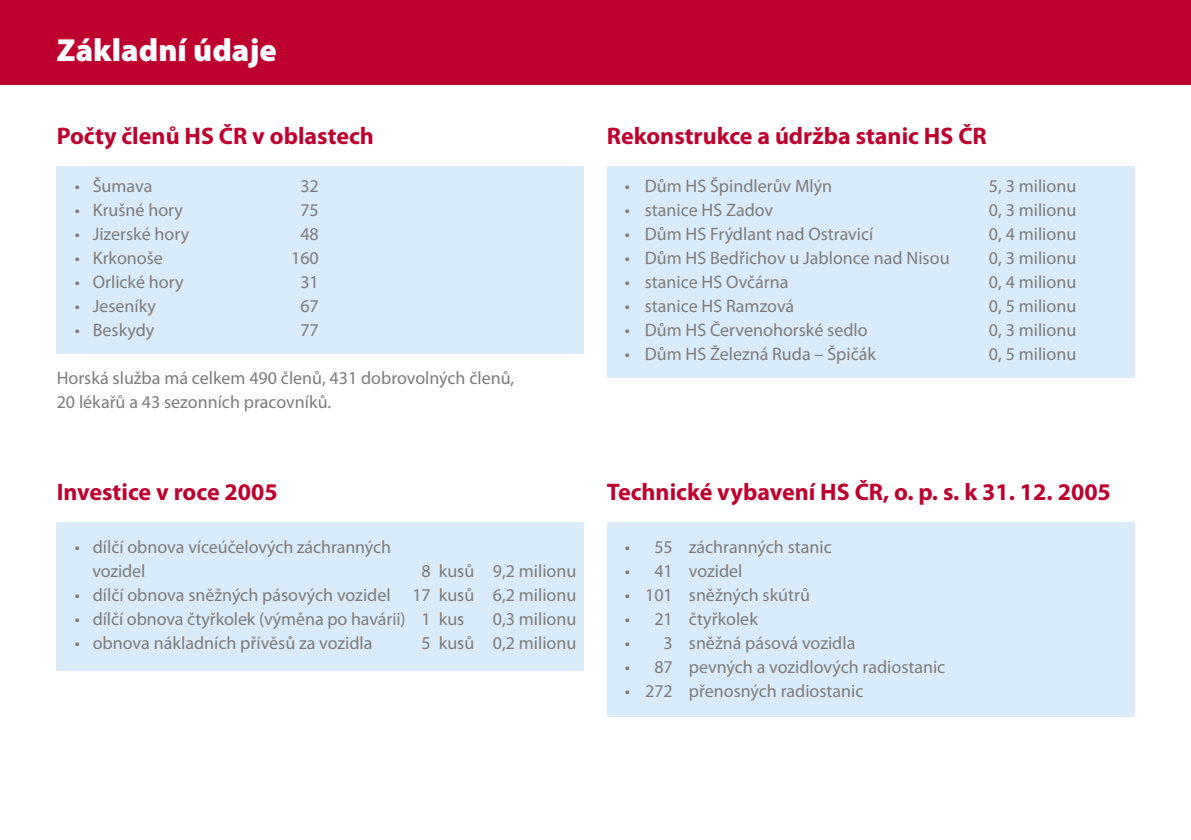
<style>
.page{position:relative;width:1191px;height:840px;background:#fff}
.page>*{position:absolute;margin:0;border:0;box-sizing:border-box;transform-origin:0 0}
.t1{font:900 32px "Myriad Pro";color:#fff}
.t2{font:700 24px "Myriad Pro";color:#be002f}
.t3{font:18px/24px "Myriad Pro";color:#7c7c7c}
</style>
<div class="page">
<div style="left:0;top:0;width:1191px;height:85px;background:#be002f"></div>
<div style="left:57px;top:166px;width:527px;height:187px;background:#daebfa"></div>
<div style="left:607px;top:522px;width:527px;height:193px;background:#daebfa"></div>
<div style="left:57px;top:522px;width:527px;height:148px;background:#daebfa"></div>
<div style="left:607px;top:166px;width:527px;height:212px;background:#daebfa"></div>
<h1 class="t1" style="left:57px;top:32px;width:221px">Základní údaje</h1>
<h2 class="t2" style="left:57px;top:123px;width:319px">Počty členů HS ČR v oblastech</h2>
<p class="t3" style="left:75px;top:174px;width:79px">• Šumava</p>
<p class="t3" style="left:300px;top:174px;width:20px">32</p>
<p class="t3" style="left:75px;top:198px;width:110px">• Krušné hory</p>
<p class="t3" style="left:300px;top:198px;width:20px">75</p>
<p class="t3" style="left:75px;top:222px;width:116px">• Jizerské hory</p>
<p class="t3" style="left:300px;top:222px;width:20px">48</p>
<p class="t3" style="left:75px;top:246px;width:90px">• Krkonoše</p>
<p class="t3" style="left:291px;top:246px;width:29px">160</p>
<p class="t3" style="left:75px;top:270px;width:110px">• Orlické hory</p>
<p class="t3" style="left:300px;top:270px;width:20px">31</p>
<p class="t3" style="left:75px;top:294px;width:83px">• Jeseníky</p>
<p class="t3" style="left:300px;top:294px;width:20px">67</p>
<p class="t3" style="left:75px;top:318px;width:81px">• Beskydy</p>
<p class="t3" style="left:300px;top:318px;width:20px">77</p>
<p class="t3" style="left:57px;top:366px;width:459px">Horská služba má celkem 490 členů, 431 dobrovolných členů,<br>20 lékařů a 43 sezonních pracovníků.</p>
<h2 class="t2" style="left:57px;top:478px;width:223px">Investice v roce 2005</h2>
<p class="t3" style="left:92px;top:534px;width:300px;text-indent:-18px">• dílčí obnova víceúčelových záchranných vozidel</p>
<p class="t3" style="left:421px;top:558px;width:156px">8 kusů 9,2 milionu</p>
<p class="t3" style="left:75px;top:582px;width:503px">• dílčí obnova sněžných pásových vozidel 17 kusů 6,2 milionu</p>
<p class="t3" style="left:75px;top:606px;width:391px">• dílčí obnova čtyřkolek (výměna po havárii) 1 kus</p>
<p class="t3" style="left:493px;top:606px;width:85px">0,3 milionu</p>
<p class="t3" style="left:75px;top:630px;width:299px">• obnova nákladních přívěsů za vozidla</p>
<p class="t3" style="left:421px;top:630px;width:156px">5 kusů 0,2 milionu</p>
<h2 class="t2" style="left:607px;top:123px;width:381px">Rekonstrukce a údržba stanic HS ČR</h2>
<p class="t3" style="left:625px;top:174px;width:209px">• Dům HS Špindlerův Mlýn</p>
<p class="t3" style="left:989px;top:174px;width:89px">5, 3 milionu</p>
<p class="t3" style="left:625px;top:198px;width:150px">• stanice HS Zadov</p>
<p class="t3" style="left:989px;top:198px;width:89px">0, 3 milionu</p>
<p class="t3" style="left:625px;top:222px;width:250px">• Dům HS Frýdlant nad Ostravicí</p>
<p class="t3" style="left:989px;top:222px;width:89px">0, 4 milionu</p>
<p class="t3" style="left:625px;top:246px;width:326px">• Dům HS Bedřichov u Jablonce nad Nisou</p>
<p class="t3" style="left:989px;top:246px;width:89px">0, 3 milionu</p>
<p class="t3" style="left:625px;top:270px;width:165px">• stanice HS Ovčárna</p>
<p class="t3" style="left:989px;top:270px;width:89px">0, 4 milionu</p>
<p class="t3" style="left:625px;top:294px;width:171px">• stanice HS Ramzová</p>
<p class="t3" style="left:989px;top:294px;width:89px">0, 5 milionu</p>
<p class="t3" style="left:625px;top:318px;width:244px">• Dům HS Červenohorské sedlo</p>
<p class="t3" style="left:989px;top:318px;width:89px">0, 3 milionu</p>
<p class="t3" style="left:625px;top:342px;width:252px">• Dům HS Železná Ruda – Špičák</p>
<p class="t3" style="left:989px;top:342px;width:89px">0, 5 milionu</p>
<h2 class="t2" style="left:607px;top:478px;width:505px">Technické vybavení HS ČR, o. p. s. k 31. 12. 2005</h2>
<p class="t3" style="left:625px;top:534px;width:208px">• 55 záchranných stanic</p>
<p class="t3" style="left:625px;top:558px;width:119px">• 41 vozidel</p>
<p class="t3" style="left:625px;top:582px;width:187px">• 101 sněžných skútrů</p>
<p class="t3" style="left:625px;top:606px;width:134px">• 21 čtyřkolek</p>
<p class="t3" style="left:625px;top:630px;width:232px">• 3 sněžná pásová vozidla</p>
<p class="t3" style="left:625px;top:654px;width:322px">• 87 pevných a vozidlových radiostanic</p>
<p class="t3" style="left:625px;top:678px;width:240px">• 272 přenosných radiostanic</p>
</div>
